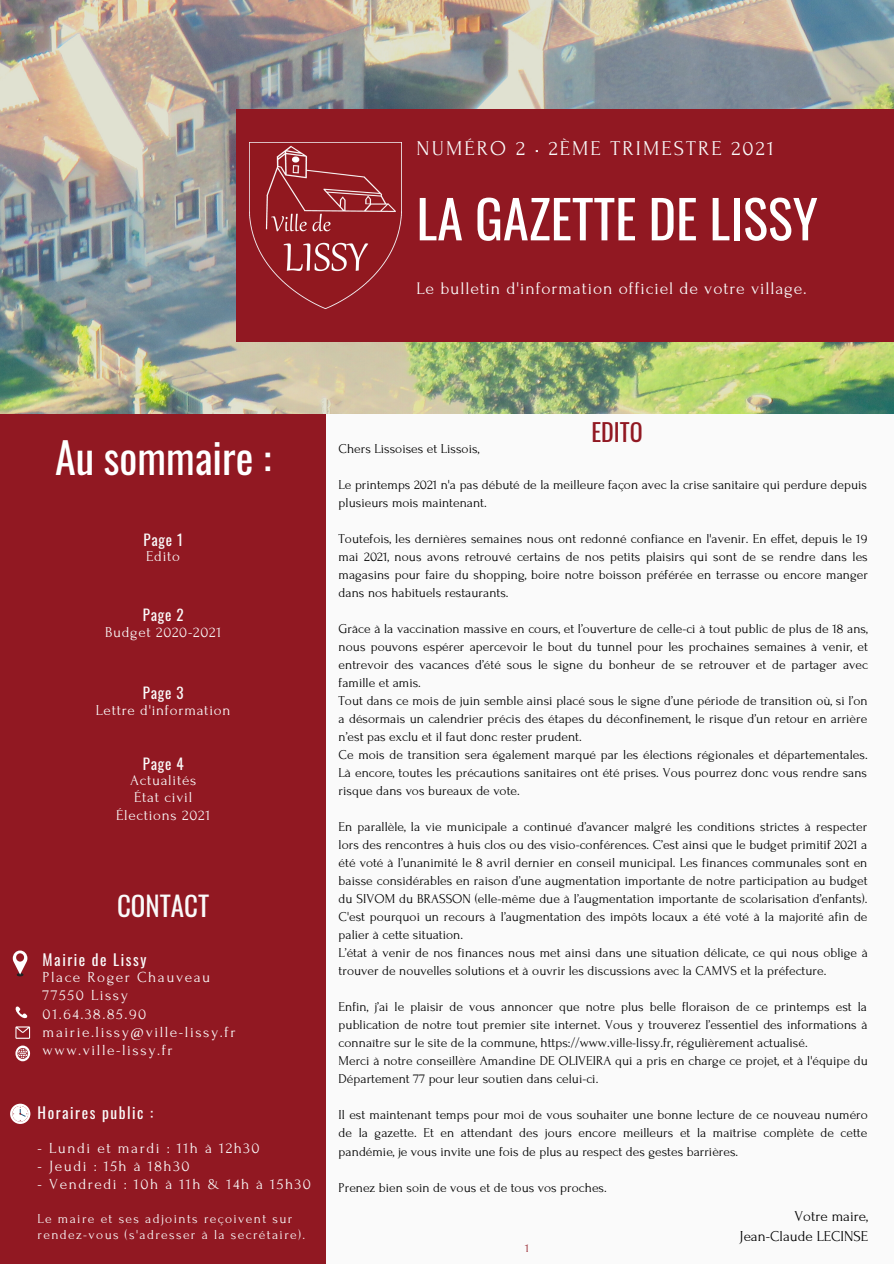
<style>
.page{position:relative;width:894px;height:1264px;background:#fff}
.page>*{position:absolute;margin:0;border:0;box-sizing:border-box;transform-origin:0 0}
.t1{font:52.35px "Oswald";color:#fff}
.t2{font:42px "Oswald";color:#fff}
.t3{font:27px "Oswald";color:#fafafa}
.t4{font:24px "Oswald";color:#911822}
.t5{font:21px "Forum";letter-spacing:.1em;color:#fafafa}
.t6{font:17.55px "Forum";letter-spacing:.05em;color:#fafafa}
.t7{font:15.3px "Forum";letter-spacing:.1em;color:#fafafa}
.t8{font:15.3px "Oswald";letter-spacing:.1em;color:#fafafa}
.t9{font:15px "Forum";letter-spacing:.05em;color:#fafafa}
.t10{font:15px "Forum";color:#000}
.t11{font:15px "Oswald";letter-spacing:.05em;color:#fafafa}
.t12{font:13.5px/18px "Forum";color:#000;text-align:justify}
.t13{font:13.5px/15.8px "Forum";letter-spacing:.1em;color:#fafafa}
.t14{font:12px "Forum";color:#911822}
</style>
<div class="page">
<div style="left:0;top:0;width:893px;height:1263px;background:#fafafa"></div>
<div style="left:0;top:410px;width:325px;height:853px;background:#911822"></div>
<img style="left:0;top:0;width:893px;height:413px">
<div style="left:235px;top:110px;width:658px;height:232px;background:#911822"></div>
<img style="left:249px;top:142px;width:152px;height:167px">
<svg style="left:15px;top:1006px;width:12px;height:13px"></svg>
<svg style="left:13px;top:950px;width:14px;height:26px"></svg>
<div style="left:16px;top:953px;width:8px;height:8px;background:#911822;border-radius:50%"></div>
<svg style="left:10px;top:1103px;width:20px;height:20px"></svg>
<svg style="left:15px;top:1026px;width:15px;height:12px"></svg>
<svg style="left:15px;top:1045px;width:15px;height:16px"></svg>
<p class="t5" style="left:416px;top:137px;width:359px">NUMÉRO 2 • 2ÈME TRIMESTRE 2021</p>
<p class="t1" style="left:416px;top:178px;width:403px">LA GAZETTE DE LISSY</p>
<p class="t6" style="left:416px;top:279px;width:392px">Le bulletin d'information officiel de votre village.</p>
<p class="t4" style="left:591px;top:413px;width:53px">EDITO</p>
<p class="t2" style="left:55px;top:425px;width:218px">Au sommaire :</p>
<p class="t12" style="left:338px;top:439px;width:142px">Chers Lissoises et Lissois,</p>
<p class="t12" style="left:338px;top:475px;width:529px">Le printemps 2021 n'a pas débuté de la meilleure façon avec la crise sanitaire qui perdure depuis plusieurs mois maintenant.</p>
<p class="t12" style="left:338px;top:529px;width:530px">Toutefois, les dernières semaines nous ont redonné confiance en l'avenir. En effet, depuis le 19 mai 2021, nous avons retrouvé certains de nos petits plaisirs qui sont de se rendre dans les magasins pour faire du shopping, boire notre boisson préférée en terrasse ou encore manger dans nos habituels restaurants.</p>
<p class="t12" style="left:338px;top:619px;width:530px">Grâce à la vaccination massive en cours, et l’ouverture de celle-ci à tout public de plus de 18 ans, nous pouvons espérer apercevoir le bout du tunnel pour les prochaines semaines à venir, et entrevoir des vacances d’été sous le signe du bonheur de se retrouver et de partager avec famille et amis.</p>
<p class="t12" style="left:338px;top:691px;width:530px">Tout dans ce mois de juin semble ainsi placé sous le signe d’une période de transition où, si l’on a désormais un calendrier précis des étapes du déconfinement, le risque d’un retour en arrière n’est pas exclu et il faut donc rester prudent.</p>
<p class="t12" style="left:338px;top:746px;width:530px">Ce mois de transition sera également marqué par les élections régionales et départementales.<br>Là encore, toutes les précautions sanitaires ont été prises. Vous pourrez donc vous rendre sans risque dans vos bureaux de vote.</p>
<p class="t12" style="left:338px;top:818px;width:530px">En parallèle, la vie municipale a continué d’avancer malgré les conditions strictes à respecter lors des rencontres à huis clos ou des visio-conférences. C’est ainsi que le budget primitif 2021 a été voté à l’unanimité le 8 avril dernier en conseil municipal. Les finances communales sont en baisse considérables en raison d’une augmentation importante de notre participation au budget du SIVOM du BRASSON (elle-même due à l’augmentation importante de scolarisation d’enfants).<br>C'est pourquoi un recours à l’augmentation des impôts locaux a été voté à la majorité afin de palier à cette situation.</p>
<p class="t12" style="left:338px;top:944px;width:530px">L’état à venir de nos finances nous met ainsi dans une situation délicate, ce qui nous oblige à trouver de nouvelles solutions et à ouvrir les discussions avec la CAMVS et la préfecture.</p>
<p class="t12" style="left:338px;top:998px;width:530px">Enfin, j’ai le plaisir de vous annoncer que notre plus belle floraison de ce printemps est la publication de notre tout premier site internet. Vous y trouverez l’essentiel des informations à connaître sur le site de la commune, https://www.ville-lissy.fr, régulièrement actualisé.</p>
<p class="t12" style="left:338px;top:1052px;width:530px">Merci à notre conseillère Amandine DE OLIVEIRA qui a pris en charge ce projet, et à l'équipe du<br>Département 77 pour leur soutien dans celui-ci.</p>
<p class="t12" style="left:338px;top:1106px;width:530px">Il est maintenant temps pour moi de vous souhaiter une bonne lecture de ce nouveau numéro de la gazette. Et en attendant des jours encore meilleurs et la maîtrise complète de cette pandémie, je vous invite une fois de plus au respect des gestes barrières.</p>
<p class="t12" style="left:338px;top:1178px;width:269px">Prenez bien soin de vous et de tous vos proches.</p>
<p class="t11" style="left:143px;top:527px;width:41px">Page 1</p>
<p class="t9" style="left:146px;top:548px;width:35px">Edito</p>
<p class="t11" style="left:143px;top:603px;width:42px">Page 2</p>
<p class="t9" style="left:105px;top:624px;width:118px">Budget 2020-2021</p>
<p class="t11" style="left:143px;top:681px;width:42px">Page 3</p>
<p class="t9" style="left:96px;top:702px;width:136px">Lettre d'information</p>
<p class="t11" style="left:143px;top:752px;width:42px">Page 4</p>
<p class="t9" style="left:130px;top:772px;width:68px">Actualités</p>
<p class="t9" style="left:134px;top:788px;width:59px">État civil</p>
<p class="t9" style="left:116px;top:806px;width:96px">Élections 2021</p>
<p class="t3" style="left:117px;top:885px;width:94px">CONTACT</p>
<p class="t8" style="left:43px;top:947px;width:105px">Mairie de Lissy</p>
<p class="t7" style="left:43px;top:969px;width:169px">Place Roger Chauveau</p>
<p class="t7" style="left:43px;top:987px;width:87px">77550 Lissy</p>
<p class="t7" style="left:43px;top:1005px;width:105px">01.64.38.85.90</p>
<p class="t7" style="left:43px;top:1023px;width:194px">mairie.lissy@ville-lissy.fr</p>
<p class="t7" style="left:43px;top:1041px;width:132px">www.ville-lissy.fr</p>
<p class="t8" style="left:38px;top:1101px;width:117px">Horaires public :</p>
<p class="t7" style="left:38px;top:1140px;width:224px">- Lundi et mardi : 11h à 12h30</p>
<p class="t7" style="left:38px;top:1158px;width:153px">- Jeudi : 15h à 18h30</p>
<p class="t7" style="left:38px;top:1176px;width:275px">- Vendredi : 10h à 11h &amp; 14h à 15h30</p>
<p class="t13" style="left:38px;top:1211px;width:269px">Le maire et ses adjoints reçoivent sur rendez-vous (s'adresser à la secrétaire).</p>
<p class="t10" style="left:794px;top:1207px;width:75px">Votre maire,</p>
<p class="t10" style="left:739px;top:1227px;width:130px">Jean-Claude LECINSE</p>
<p class="t14" style="left:525px;top:1241px;width:5px">1</p>
</div>
